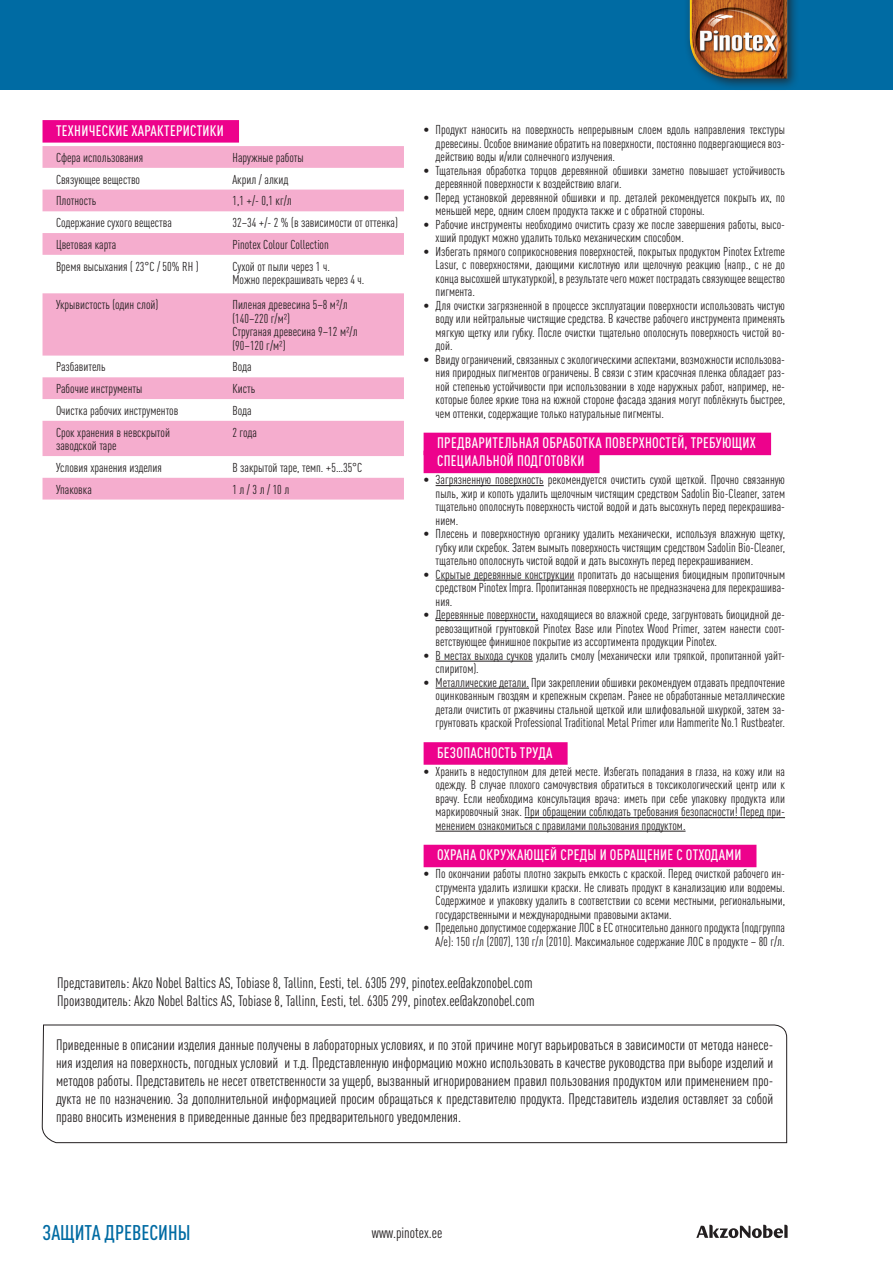
<style>
.page{position:relative;width:893px;height:1263px;background:#fff}
.page>*{position:absolute;margin:0;border:0;box-sizing:border-box;transform-origin:0 0}
.t1{font:500 condensed 21px "DIN Pro";color:#006ba3}
.t2{font:condensed 15px/18px "DIN Pro";color:#231f20}
.TEKST_EE{font:500 condensed 15px/18px "DIN Pro";letter-spacing:.02em;color:#fff}
.TABEL{font:condensed 12.75px/13.5px "DIN Pro";color:#231f20;text-align:justify}
.s1{color:#222121}
</style>
<div class="page">
<svg style="left:696px;top:1225px;width:92px;height:13px"></svg>
<div style="left:0;top:0;width:893px;height:89px;background:#006ba3"></div>
<svg style="left:42px;top:1024px;width:745px;height:119px"></svg>
<div style="left:43px;top:120px;width:196px;height:23px;background:#ed028c"></div>
<svg style="left:43px;top:146px;width:361px;height:353px;fill:#f5adce"></svg>
<div style="left:424px;top:433px;width:347px;height:22px;background:#ed028c"></div>
<div style="left:424px;top:451px;width:176px;height:22px;background:#ed028c"></div>
<hr style="left:436px;top:485px;width:108px;height:1px;background:#231f20">
<hr style="left:436px;top:580px;width:139px;height:1px;background:#231f20">
<hr style="left:436px;top:620px;width:102px;height:1px;background:#231f20">
<hr style="left:436px;top:661px;width:97px;height:1px;background:#231f20">
<hr style="left:436px;top:688px;width:93px;height:1px;background:#231f20">
<div style="left:424px;top:742px;width:144px;height:23px;background:#ed028c"></div>
<hr style="left:525px;top:817px;width:260px;height:1px;background:#231f20">
<hr style="left:436px;top:831px;width:250px;height:1px;background:#231f20">
<div style="left:424px;top:845px;width:332px;height:22px;background:#ed028c"></div>
<div style="left:684px;top:0;width:115px;height:90px;background:#231f20;opacity:.75"></div>
<img style="left:690px;top:0;width:97px;height:78px">
<p class="TEKST_EE" style="left:56px;top:120px;width:169px">ТЕХНИЧЕСКИЕ ХАРАКТЕРИСТИКИ</p>
<p class="TABEL" style="left:56px;top:150px;width:89px">Сфера использования</p>
<p class="TABEL" style="left:232px;top:150px;width:73px">Наружные работы</p>
<p class="TABEL" style="left:56px;top:171px;width:86px">Связующее вещество</p>
<p class="TABEL" style="left:232px;top:171px;width:58px">Акрил / алкид</p>
<p class="TABEL" style="left:56px;top:193px;width:42px">Плотность</p>
<p class="TABEL" style="left:232px;top:193px;width:61px">1,1 +/- 0,1 кг/л</p>
<p class="TABEL" style="left:56px;top:215px;width:117px">Содержание сухого вещества</p>
<p class="TABEL" style="left:232px;top:215px;width:167px">32–34 +/- 2 % (в зависимости от оттенка)</p>
<p class="TABEL" style="left:56px;top:237px;width:62px">Цветовая карта</p>
<p class="TABEL" style="left:232px;top:237px;width:98px">Pinotex Colour Collection</p>
<p class="TABEL" style="left:56px;top:258px;width:144px">Время высыхания ( 23°C / 50% RH )</p>
<p class="TABEL" style="left:232px;top:258px;width:133px">Сухой от пыли через 1 ч.<br>Можно перекрашивать через 4 ч.</p>
<p class="TABEL" style="left:56px;top:297px;width:104px">Укрывистость (один слой)</p>
<p class="TABEL" style="left:232px;top:297px;width:117px">Пиленая древесина 5–8 м2/л (140–220 г/м2)</p>
<p class="TABEL" style="left:232px;top:324px;width:127px">Струганая древесина 9–12 м2/л (90–120 г/м2)</p>
<p class="TABEL" style="left:56px;top:359px;width:51px">Разбавитель</p>
<p class="TABEL" style="left:232px;top:359px;width:21px">Вода</p>
<p class="TABEL" style="left:56px;top:381px;width:88px">Рабочие инструменты</p>
<p class="TABEL" style="left:232px;top:381px;width:24px">Кисть</p>
<p class="TABEL" style="left:56px;top:403px;width:124px">Очистка рабочих инструментов</p>
<p class="TABEL" style="left:232px;top:403px;width:21px">Вода</p>
<p class="TABEL" style="left:56px;top:424px;width:116px">Срок хранения в невскрытой заводской таре</p>
<p class="TABEL" style="left:232px;top:424px;width:26px">2 года</p>
<p class="TABEL" style="left:56px;top:460px;width:107px">Условия хранения изделия</p>
<p class="TABEL" style="left:232px;top:460px;width:131px">В закрытой таре, темп. +5…35°C</p>
<p class="TABEL" style="left:56px;top:481px;width:37px">Упаковка</p>
<p class="TABEL" style="left:232px;top:481px;width:58px">1 л / 3 л / 10 л</p>
<p class="TABEL" style="left:436px;top:122px;width:351px;text-indent:-12px">• Продукт наносить на поверхность непрерывным слоем вдоль направления текстуры древесины. Особое внимание обратить на поверхности, постоянно подвергающиеся воз&shy;действию воды и/или солнечного излучения.</p>
<p class="TABEL" style="left:436px;top:162px;width:351px;text-indent:-12px">• Тщательная обработка торцов деревянной обшивки заметно повышает устойчивость деревянной поверхности к воздействию влаги.</p>
<p class="TABEL" style="left:436px;top:189px;width:351px;text-indent:-12px">• Перед установкой деревянной обшивки и пр. деталей рекомендуется покрыть их, по меньшей мере, одним слоем продукта также и с обратной стороны.</p>
<p class="TABEL" style="left:436px;top:216px;width:351px;text-indent:-12px">• Рабочие инструменты необходимо очистить сразу же после завершения работы, высо&shy;хший продукт можно удалить только механическим способом.</p>
<p class="TABEL" style="left:436px;top:243px;width:351px;text-indent:-12px">• Избегать прямого соприкосновения поверхностей, покрытых продуктом Pinotex Extreme Lasur, с поверхностями, дающими кислотную или щелочную реакцию (напр., с не до конца высохшей штукатуркой), в результате чего может пострадать связующее вещество пигмента.</p>
<p class="TABEL" style="left:436px;top:297px;width:351px;text-indent:-12px">• Для очистки загрязненной в процессе эксплуатации поверхности использовать чистую воду или нейтральные чистящие средства. В качестве рабочего инструмента применять мягкую щетку или губку. После очистки тщательно ополоснуть поверхность чистой во&shy;дой.</p>
<p class="TABEL" style="left:436px;top:351px;width:351px;text-indent:-12px">• Ввиду ограничений, связанных с экологическими аспектами, возможности использова&shy;ния природных пигментов ограничены. В связи с этим красочная пленка обладает раз&shy;ной степенью устойчивости при использовании в ходе наружных работ, например, не&shy;которые более яркие тона на южной стороне фасада здания могут поблёкнуть быстрее, чем оттенки, содержащие только натуральные пигменты.</p>
<p class="TEKST_EE" style="left:437px;top:433px;width:320px">ПРЕДВАРИТЕЛЬНАЯ ОБРАБОТКА ПОВЕРХНОСТЕЙ, ТРЕБУЮЩИХ<br>СПЕЦИАЛЬНОЙ ПОДГОТОВКИ</p>
<p class="TABEL" style="left:436px;top:472px;width:351px;text-indent:-12px">• Загрязненную поверхность рекомендуется очистить сухой щеткой. Прочно связанную пыль, жир и копоть удалить щелочным чистящим средством Sadolin Bio-Cleaner, затем тщательно ополоснуть поверхность чистой водой и дать высохнуть перед перекрашива&shy;нием.</p>
<p class="TABEL" style="left:436px;top:526px;width:351px;text-indent:-12px">• Плесень и поверхностную органику удалить механически, используя влажную щетку, губку или скребок. Затем вымыть поверхность чистящим средством Sadolin Bio-Cleaner, тщательно ополоснуть чистой водой и дать высохнуть перед перекрашиванием.</p>
<p class="TABEL" style="left:436px;top:566px;width:351px;text-indent:-12px">• Скрытые деревянные конструкции пропитать до насыщения биоцидным пропиточным средством Pinotex Impra. Пропитанная поверхность не предназначена для перекрашива&shy;ния.</p>
<p class="TABEL" style="left:436px;top:607px;width:351px;text-indent:-12px">• Деревянные поверхности, находящиеся во влажной среде, загрунтовать биоцидной де&shy;ревозащитной грунтовкой Pinotex Base или Pinotex Wood Primer, затем нанести соот&shy;ветствующее финишное покрытие из ассортимента продукции Pinotex.</p>
<p class="TABEL" style="left:436px;top:647px;width:351px;text-indent:-12px">• В местах выхода сучков удалить смолу (механически или тряпкой, пропитанной уайт&shy;спиритом).</p>
<p class="TABEL" style="left:436px;top:674px;width:351px;text-indent:-12px">• Металлические детали. При закреплении обшивки рекомендуем отдавать предпочтение оцинкованным гвоздям и крепежным скрепам. Ранее не обработанные металлические детали очистить от ржавчины стальной щеткой или шлифовальной шкуркой, затем за&shy;грунтовать краской Professional Traditional Metal Primer или Hammerite No.1 Rustbeater.</p>
<p class="TEKST_EE" style="left:437px;top:742px;width:117px">БЕЗОПАСНОСТЬ ТРУДА</p>
<p class="TABEL" style="left:436px;top:763px;width:351px;text-indent:-12px">• Хранить в недоступном для детей месте. Избегать попадания в глаза, на кожу или на одежду. В случае плохого самочувствия обратиться в токсикологический центр или к врачу. Если необходима консультация врача: иметь при себе упаковку продукта или маркировочный знак. При обращении соблюдать требования безопасности! Перед при&shy;менением ознакомиться с правилами пользования продуктом.</p>
<p class="TEKST_EE" style="left:437px;top:845px;width:306px">ОХРАНА ОКРУЖАЮЩЕЙ СРЕДЫ И ОБРАЩЕНИЕ С ОТХОДАМИ</p>
<p class="TABEL" style="left:436px;top:866px;width:351px;text-indent:-12px">• По окончании работы плотно закрыть емкость с краской. Перед очисткой рабочего ин&shy;струмента удалить излишки краски. Не сливать продукт в канализацию или водоемы.<br>Содержимое и упаковку удалить в соответствии со всеми местными, региональными, государственными и международными правовыми актами.</p>
<p class="TABEL" style="left:424px;top:920px;width:363px;text-align:right">• Предельно допустимое содержание ЛОС в ЕС относительно данного продукта (подгруппа<br>А/е): 150 г/л (2007), 130 г/л (2010). Максимальное содержание ЛОС в продукте – 80 г/л.</p>
<p class="t2" style="left:57px;top:973px;width:479px">Представитель: <span class="s1">Akzo Nobel Baltics AS, Tobiase 8, Tallinn, Eesti, tel. 6305 299, pinotex.ee@akzonobel.com<br></span>Производитель: Akzo Nobel Baltics AS, Tobiase 8, Tallinn, Eesti, tel. 6305 299, pinotex.ee@akzonobel.com</p>
<p class="t2" style="left:56px;top:1035px;width:719px;text-align:justify">Приведенные в описании изделия данные получены в лабораторных условиях, и по этой причине могут варьироваться в зависимости от метода нанесе&shy;ния изделия на поверхность, погодных условий и т.д. Представленную информацию можно использовать в качестве руководства при выборе изделий и методов работы. Представитель не несет ответственности за ущерб, вызванный игнорированием правил пользования продуктом или применением про&shy;дукта не по назначению. За дополнительной информацией просим обращаться к представителю продукта. Представитель изделия оставляет за собой право вносить изменения в приведенные данные без предварительного уведомления.</p>
<h1 class="t1" style="left:43px;top:1216px;width:149px">ЗАЩИТА ДРЕВЕСИНЫ</h1>
<p class="t2" style="left:372px;top:1223px;width:72px">www.pinotex.ee</p>
</div>
